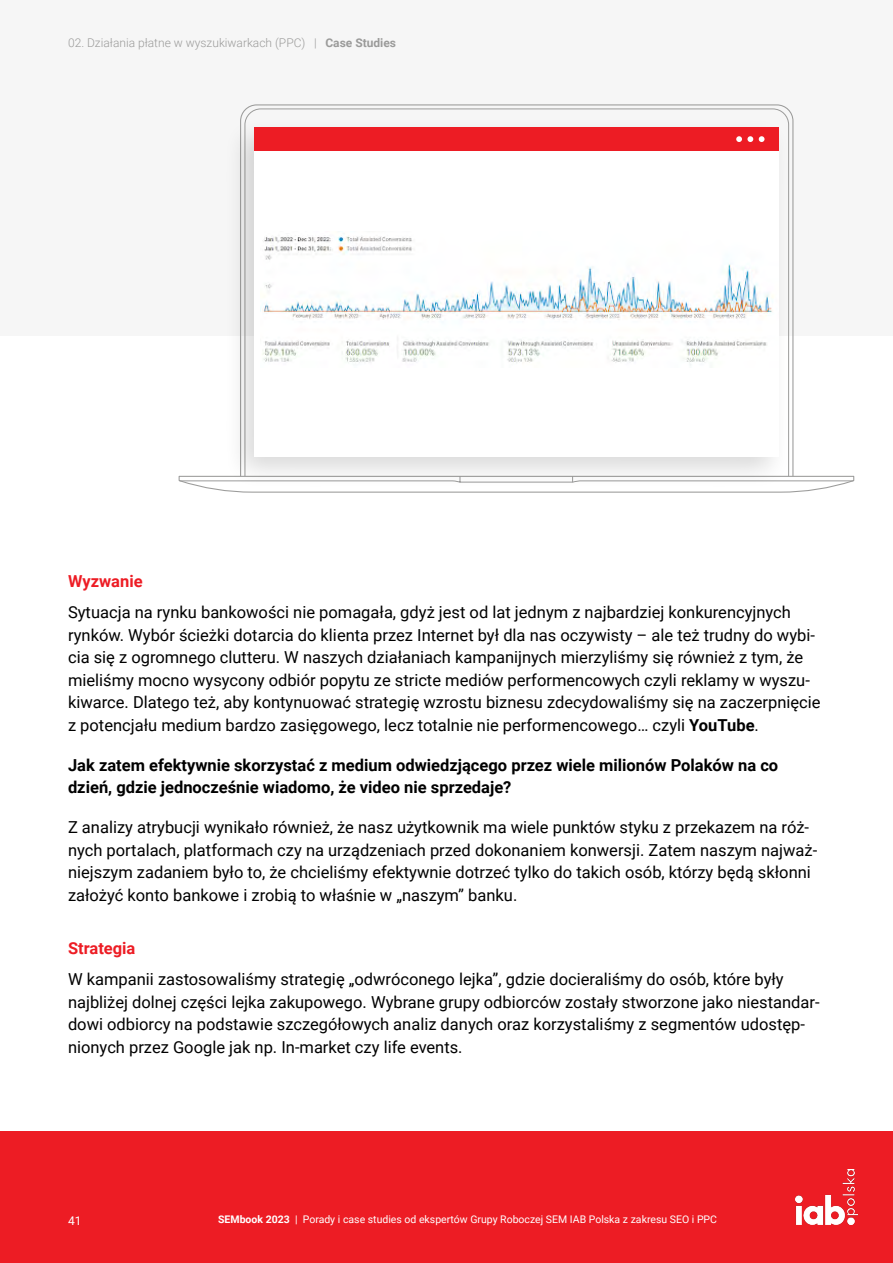
<style>
.page{position:relative;width:893px;height:1263px;background:#fff}
.page>*{position:absolute;margin:0;border:0;box-sizing:border-box;transform-origin:0 0}
.t1{font:16.5px/22.5px "Roboto";color:#000}
.t2{font:700 16.5px/22.5px "Roboto";color:#000}
.t3{font:700 16.5px "Roboto";color:#ed1c24}
.t4{font:300 12px "Roboto";color:#9b9b9a}
.t5{font:12px "Roboto";color:#fff}
.t6{font:10.5px "Roboto";color:#fff}
.s1{font-weight:700}
</style>
<div class="page">
<div style="left:0;top:0;width:893px;height:336px;background:#f6f6f6"></div>
<svg style="left:241px;top:104px;width:553px;height:371px"></svg>
<svg style="left:178px;top:475px;width:677px;height:18px"></svg>
<div style="left:222px;top:116px;width:570px;height:374px;background:#000;opacity:.15"></div>
<div style="left:255px;top:128px;width:524px;height:328px;background:#fff"></div>
<img style="left:260px;top:236px;width:513px;height:129px">
<div style="left:255px;top:128px;width:524px;height:23px;background:#ed1c24"></div>
<svg style="left:736px;top:136px;width:17px;height:6px"></svg>
<svg style="left:759px;top:136px;width:5px;height:6px"></svg>
<div style="left:0;top:1131px;width:893px;height:132px;background:#ed1c24"></div>
<img style="left:795px;top:1170px;width:62px;height:54px">
<p class="t4" style="left:68px;top:34px;width:330px">02. Działania płatne w wyszukiwarkach (PPC) | <span class="s1">Case Studies</span></p>
<p class="t3" style="left:68px;top:569px;width:76px">Wyzwanie</p>
<p class="t1" style="left:68px;top:600px;width:754px">Sytuacja na rynku bankowości nie pomagała, gdyż jest od lat jednym z najbardziej konkurencyjnych rynków. Wybór ścieżki dotarcia do klienta przez Internet był dla nas oczywisty – ale też trudny do wybi&shy;cia się z ogromnego clutteru. W naszych działaniach kampanijnych mierzyliśmy się również z tym, że mieliśmy mocno wysycony odbiór popytu ze stricte mediów performencowych czyli reklamy w wyszu&shy;kiwarce. Dlatego też, aby kontynuować strategię wzrostu biznesu zdecydowaliśmy się na zaczerpnięcie z potencjału medium bardzo zasięgowego, lecz totalnie nie performencowego… czyli <span class="s1">YouTube</span>.</p>
<p class="t2" style="left:68px;top:753px;width:712px">Jak zatem efektywnie skorzystać z medium odwiedzjącego przez wiele milionów Polaków na co dzień, gdzie jednocześnie wiadomo, że video nie sprzedaje?</p>
<p class="t1" style="left:68px;top:815px;width:751px">Z analizy atrybucji wynikało również, że nasz użytkownik ma wiele punktów styku z przekazem na róż&shy;nych portalach, platformach czy na urządzeniach przed dokonaniem konwersji. Zatem naszym najważ&shy;niejszym zadaniem było to, że chcieliśmy efektywnie dotrzeć tylko do takich osób, którzy będą skłonni założyć konto bankowe i zrobią to właśnie w „naszym” banku.</p>
<p class="t3" style="left:68px;top:937px;width:69px">Strategia</p>
<p class="t1" style="left:68px;top:967px;width:753px">W kampanii zastosowaliśmy strategię „odwróconego lejka”, gdzie docieraliśmy do osób, które były najbliżej dolnej części lejka zakupowego. Wybrane grupy odbiorców zostały stworzone jako niestandar&shy;dowi odbiorcy na podstawie szczegółowych analiz danych oraz korzystaliśmy z segmentów udostęp&shy;nionych przez Google jak np. In-market czy life events.</p>
<p class="t5" style="left:68px;top:1212px;width:15px">41</p>
<p class="t6" style="left:218px;top:1212px;width:500px"><span class="s1">SEMbook 2023</span> | Porady i case studies od ekspertów Grupy Roboczej SEM IAB Polska z zakresu SEO i PPC</p>
</div>
